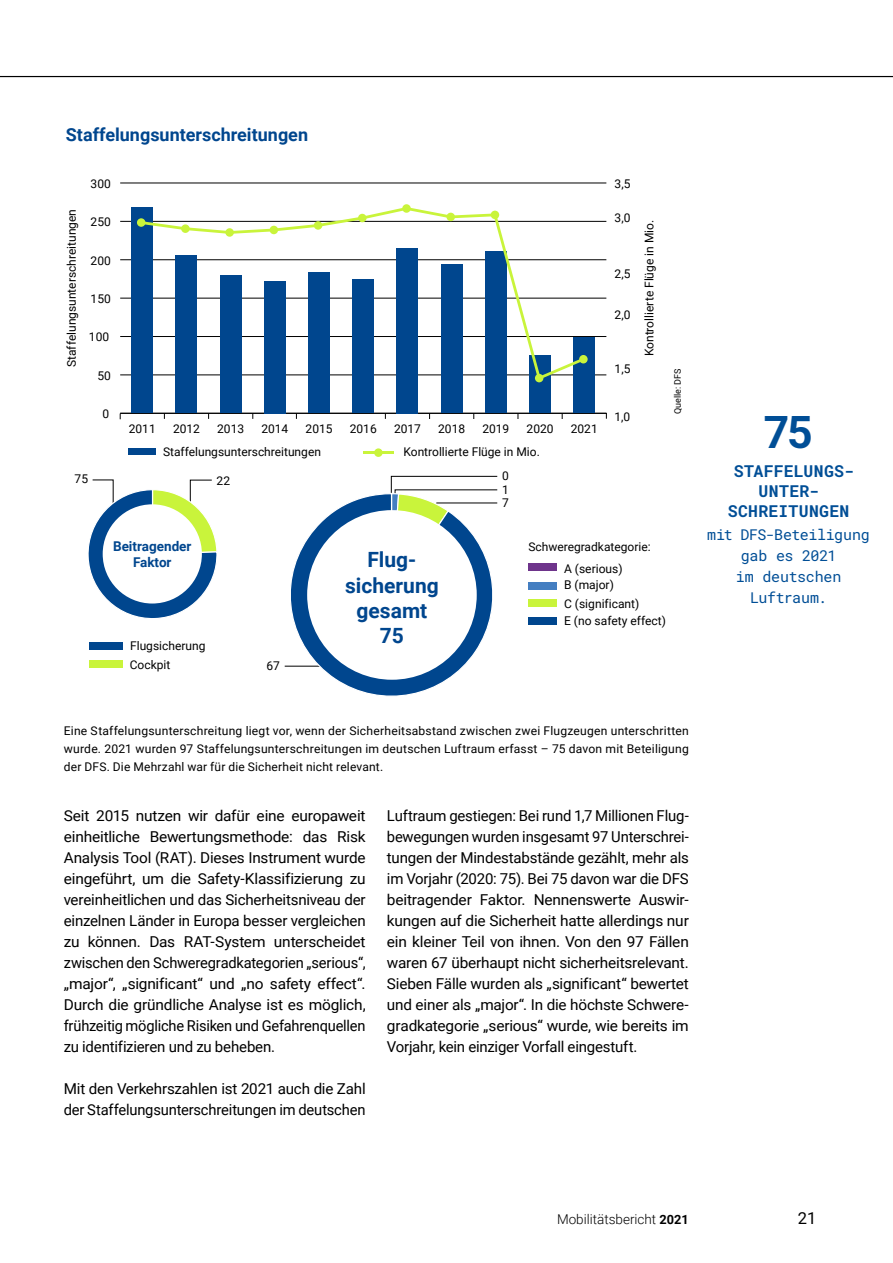
<style>
.page{position:relative;width:893px;height:1263px;background:#fff}
.page>*{position:absolute;margin:0;border:0;box-sizing:border-box;transform-origin:0 0}
.Anteile_Marginale{font:700 45px "Roboto Mono";color:#004e96}
.t1{font:700 21px/25.2px "Roboto";color:#00468e;text-align:center}
.t2{font:700 18px "Roboto";color:#00468e}
.Anteile_Marginale_Ei{font:700 16.5px/20.2px "Roboto Mono";letter-spacing:.02em;color:#004e96;text-align:center}
.t3{font:16.5px "Roboto";color:#000}
.Fließtext{font:15px/21px "Roboto";letter-spacing:-.01em;color:#000;text-align:justify}
.Marginaltext{font:15px/21px "Roboto Mono";letter-spacing:-.02em;color:#004e96;text-align:center}
.t4{font:300 13.5px "Roboto";color:#000}
.t5{font:700 13.5px/16.2px "Roboto";color:#00468e;text-align:center}
.Fließtext_Mobilität{font:12px/18px "Roboto";color:#000}
.t6{font:9px "Roboto";color:#000}
.s1{font-weight:700;font-size:12.75px}
</style>
<div class="page">
<hr style="left:0;top:76px;width:893px;height:1px;background:#000">
<svg style="left:119px;top:182px;width:488px;height:294px"></svg>
<hr style="left:120px;top:413px;width:486px;height:1px;background:#000">
<hr style="left:120px;top:375px;width:486px;height:1px;background:#000">
<hr style="left:120px;top:336px;width:486px;height:1px;background:#000">
<hr style="left:120px;top:298px;width:486px;height:1px;background:#000">
<hr style="left:120px;top:259px;width:486px;height:1px;background:#000">
<hr style="left:120px;top:221px;width:486px;height:1px;background:#000">
<hr style="left:120px;top:183px;width:486px;height:1px;background:#000">
<div style="left:128px;top:449px;width:27px;height:6px;background:#00468e"></div>
<div style="left:132px;top:207px;width:21px;height:206px;background:#00468e"></div>
<div style="left:176px;top:256px;width:21px;height:157px;background:#00468e"></div>
<div style="left:220px;top:276px;width:21px;height:137px;background:#00468e"></div>
<div style="left:264px;top:281px;width:21px;height:132px;background:#00468e"></div>
<div style="left:308px;top:273px;width:22px;height:140px;background:#00468e"></div>
<div style="left:353px;top:279px;width:21px;height:134px;background:#00468e"></div>
<div style="left:397px;top:248px;width:21px;height:165px;background:#00468e"></div>
<div style="left:441px;top:264px;width:21px;height:149px;background:#00468e"></div>
<div style="left:485px;top:251px;width:21px;height:162px;background:#00468e"></div>
<div style="left:529px;top:355px;width:22px;height:58px;background:#00468e"></div>
<div style="left:574px;top:338px;width:21px;height:75px;background:#00468e"></div>
<div style="left:528px;top:563px;width:29px;height:8px;background:#6e348b"></div>
<div style="left:528px;top:582px;width:29px;height:7px;background:#447ec1"></div>
<div style="left:528px;top:599px;width:29px;height:8px;background:#c9f43b"></div>
<svg style="left:390px;top:476px;width:108px;height:16px"></svg>
<div style="left:528px;top:617px;width:29px;height:8px;background:#00468e"></div>
<svg style="left:284px;top:492px;width:214px;height:204px"></svg>
<div style="left:307px;top:510px;width:170px;height:170px;background:#fff;border-radius:50%"></div>
<div style="left:90px;top:660px;width:33px;height:8px;background:#c9f43b"></div>
<div style="left:90px;top:642px;width:33px;height:8px;background:#00468e"></div>
<svg style="left:88px;top:479px;width:129px;height:139px"></svg>
<div style="left:103px;top:504px;width:99px;height:99px;background:#fff;border-radius:50%"></div>
<hr style="left:436px;top:503px;width:61px;height:1px;background:#000">
<hr style="left:363px;top:451px;width:30px;height:3px;background:#c9f43b">
<svg style="left:143px;top:207px;width:441px;height:173px"></svg>
<div style="left:374px;top:448px;width:9px;height:9px;background:#c9f43b;border-radius:50%"></div>
<div style="left:137px;top:218px;width:8px;height:9px;background:#c9f43b;border-radius:50%"></div>
<div style="left:181px;top:224px;width:9px;height:9px;background:#c9f43b;border-radius:50%"></div>
<div style="left:225px;top:228px;width:9px;height:9px;background:#c9f43b;border-radius:50%"></div>
<div style="left:270px;top:226px;width:8px;height:8px;background:#c9f43b;border-radius:50%"></div>
<div style="left:314px;top:221px;width:8px;height:9px;background:#c9f43b;border-radius:50%"></div>
<div style="left:358px;top:214px;width:9px;height:8px;background:#c9f43b;border-radius:50%"></div>
<div style="left:402px;top:204px;width:9px;height:9px;background:#c9f43b;border-radius:50%"></div>
<div style="left:446px;top:213px;width:9px;height:8px;background:#c9f43b;border-radius:50%"></div>
<div style="left:491px;top:211px;width:8px;height:8px;background:#c9f43b;border-radius:50%"></div>
<div style="left:535px;top:374px;width:8px;height:8px;background:#c9f43b;border-radius:50%"></div>
<div style="left:579px;top:355px;width:9px;height:8px;background:#c9f43b;border-radius:50%"></div>
<p class="t2" style="left:66px;top:122px;width:244px">Staffelungsunterschreitungen</p>
<p class="Fließtext_Mobilität" style="left:62px;top:367px;width:159px;rotate:-90deg">Staffelungsunterschreitungen</p>
<p class="Fließtext_Mobilität" style="left:91px;top:174px;width:22px">300</p>
<p class="Fließtext_Mobilität" style="left:91px;top:212px;width:22px">250</p>
<p class="Fließtext_Mobilität" style="left:91px;top:251px;width:22px">200</p>
<p class="Fließtext_Mobilität" style="left:91px;top:289px;width:22px">150</p>
<p class="Fließtext_Mobilität" style="left:89px;top:328px;width:22px">100</p>
<p class="Fließtext_Mobilität" style="left:97px;top:366px;width:15px">50</p>
<p class="Fließtext_Mobilität" style="left:102px;top:404px;width:8px">0</p>
<p class="Fließtext_Mobilität" style="left:75px;top:470px;width:15px">75</p>
<p class="Fließtext_Mobilität" style="left:129px;top:419px;width:28px">2011</p>
<p class="Fließtext_Mobilität" style="left:173px;top:419px;width:28px">2012</p>
<p class="Fließtext_Mobilität" style="left:217px;top:419px;width:28px">2013</p>
<p class="Fließtext_Mobilität" style="left:261px;top:419px;width:28px">2014</p>
<p class="Fließtext_Mobilität" style="left:306px;top:419px;width:28px">2015</p>
<p class="Fließtext_Mobilität" style="left:350px;top:419px;width:28px">2016</p>
<p class="Fließtext_Mobilität" style="left:394px;top:419px;width:28px">2017</p>
<p class="Fließtext_Mobilität" style="left:438px;top:419px;width:28px">2018</p>
<p class="Fließtext_Mobilität" style="left:482px;top:419px;width:28px">2019</p>
<p class="Fließtext_Mobilität" style="left:527px;top:419px;width:28px">2020</p>
<p class="Fließtext_Mobilität" style="left:571px;top:419px;width:28px">2021</p>
<p class="Fließtext_Mobilität" style="left:163px;top:442px;width:159px">Staffelungsunterschreitungen</p>
<p class="Fließtext_Mobilität" style="left:403px;top:442px;width:138px">Kontrollierte Flüge in Mio.</p>
<p class="Fließtext_Mobilität" style="left:217px;top:471px;width:15px">22</p>
<p class="Fließtext_Mobilität" style="left:502px;top:468px;width:8px;line-height:14.2px">0<br>1</p>
<p class="Fließtext_Mobilität" style="left:502px;top:493px;width:8px">7</p>
<p class="Fließtext_Mobilität" style="left:615px;top:174px;width:17px">3,5</p>
<p class="Fließtext_Mobilität" style="left:615px;top:209px;width:17px">3,0</p>
<p class="Fließtext_Mobilität" style="left:615px;top:264px;width:17px">2,5</p>
<p class="Fließtext_Mobilität" style="left:615px;top:306px;width:17px">2,0</p>
<p class="Fließtext_Mobilität" style="left:615px;top:359px;width:17px">1,5</p>
<p class="Fließtext_Mobilität" style="left:640px;top:356px;width:138px;rotate:-90deg">Kontrollierte Flüge in Mio.</p>
<p class="Fließtext_Mobilität" style="left:614px;top:408px;width:17px">1,0</p>
<p class="t6" style="left:671px;top:414px;width:47px;rotate:-90deg">Quelle: DFS</p>
<p class="t5" style="left:113px;top:538px;width:80px">Beitragender<br>Faktor</p>
<p class="Fließtext_Mobilität" style="left:130px;top:636px;width:77px;line-height:18.5px">Flugsicherung<br>Cockpit</p>
<p class="Fließtext_Mobilität" style="left:266px;top:656px;width:15px">67</p>
<p class="t1" style="left:345px;top:546px;width:95px">Flug&shy;sicherung gesamt<br>75</p>
<p class="Fließtext_Mobilität" style="left:528px;top:538px;width:124px">Schweregradkategorie:</p>
<p class="Fließtext_Mobilität" style="left:564px;top:559px;width:60px">A (serious)</p>
<p class="Fließtext_Mobilität" style="left:564px;top:576px;width:51px">B (major)</p>
<p class="Fließtext_Mobilität" style="left:564px;top:594px;width:77px">C (significant)</p>
<p class="Fließtext_Mobilität" style="left:564px;top:611px;width:103px">E (no safety effect)</p>
<p class="Anteile_Marginale" style="left:763px;top:401px;width:52px">75</p>
<p class="Anteile_Marginale_Ei" style="left:728px;top:460px;width:127px">STAFFELUNGS-<br>UNTER-<br>SCHREITUNGEN</p>
<p class="Marginaltext" style="left:707px;top:524px;width:164px">mit DFS- Beteiligung gab es 2021<br>im deutschen<br>Luftraum.</p>
<p class="Fließtext_Mobilität" style="left:64px;top:721px;width:627px;text-align:justify">Eine Staffelungsunterschreitung liegt vor, wenn der Sicherheitsabstand zwischen zwei Flugzeugen unterschritten wurde. 2021 wurden 97 Staffelungsunterschreitungen im deutschen Luftraum erfasst – 75 davon mit Beteiligung der DFS. Die Mehrzahl war für die Sicherheit nicht relevant.</p>
<p class="Fließtext" style="left:64px;top:804px;width:303px">Seit 2015 nutzen wir dafür eine europaweit einheitliche Bewertungsmethode: das Risk Analysis Tool (RAT). Dieses Instrument wurde eingeführt, um die Safety-Klassifizierung zu vereinheitlichen und das Sicherheitsniveau der einzelnen Länder in Europa besser vergleichen zu können. Das RAT-System unterscheidet zwischen den Schweregradkategorien „serious“, „major“, „significant“ und „no safety effect“.<br>Durch die gründliche Analyse ist es möglich, frühzeitig mögliche Risiken und Gefahrenquellen zu identifizieren und zu beheben.</p>
<p class="Fließtext" style="left:64px;top:1077px;width:303px">Mit den Verkehrszahlen ist 2021 auch die Zahl der Staffelungsunterschreitungen im deutschen</p>
<p class="Fließtext" style="left:387px;top:804px;width:303px">Luftraum gestiegen: Bei rund 1,7 Millionen Flug&shy;bewegungen wurden insgesamt 97 Unterschrei&shy;tungen der Mindestabstände gezählt, mehr als im Vorjahr (2020: 75). Bei 75 davon war die DFS beitragender Faktor. Nennenswerte Auswir&shy;kungen auf die Sicherheit hatte allerdings nur ein kleiner Teil von ihnen. Von den 97 Fällen waren 67 überhaupt nicht sicherheitsrelevant.<br>Sieben Fälle wurden als „significant“ bewertet und einer als „major“. In die höchste Schwere&shy;gradkategorie „serious“ wurde, wie bereits im Vorjahr, kein einziger Vorfall eingestuft.</p>
<p class="t4" style="left:557px;top:1210px;width:133px">Mobilitätsbericht <span class="s1">2021</span></p>
<p class="t3" style="left:798px;top:1207px;width:20px">21</p>
</div>
